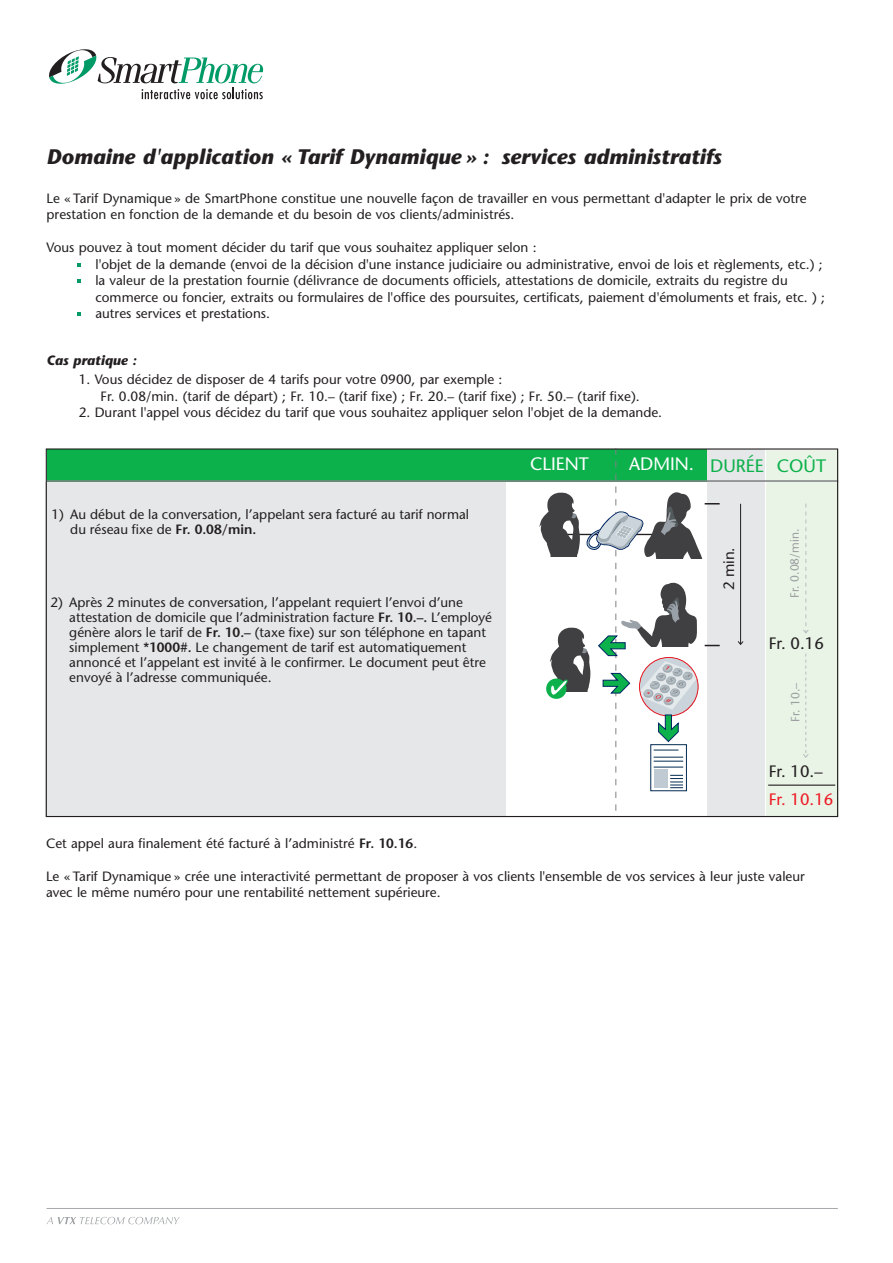
<style>
.page{position:relative;width:893px;height:1263px;background:#fff}
.page>*{position:absolute;margin:0;border:0;box-sizing:border-box;transform-origin:0 0}
.t1{font:italic 700 21px "Stone Sans";color:#231f20}
.t2{font:18px "Stone Sans";color:#fff}
.t3{font:18px "Stone Sans";color:#0cb14b}
.t4{font:16.5px "Stone Sans";color:#231f20}
.t5{font:16.5px "Stone Sans";color:#ed1c24}
.t6{font:15px "Stone Sans";color:#231f20}
.t7{font:13.5px/16.5px "Stone Sans";color:#231f20}
.t8{font:italic 700 13.5px "Stone Sans";color:#231f20}
.t9{font:12px "Stone Sans";color:#9d9fa1}
.s1{font-weight:600}
</style>
<div class="page">
<svg style="left:49px;top:49px;width:214px;height:50px"></svg>
<hr style="left:47px;top:1208px;width:790px;height:1px;background:#a7a9ac">
<svg style="left:46px;top:1217px;width:134px;height:7px"></svg>
<div style="left:766px;top:450px;width:72px;height:366px;background:#e9f4e7"></div>
<div style="left:47px;top:449px;width:660px;height:33px;background:#0cb14b"></div>
<div style="left:45px;top:482px;width:461px;height:334px;background:#e6e7e8"></div>
<div style="left:708px;top:450px;width:57px;height:366px;background:#e6e7e8"></div>
<hr style="left:47px;top:480px;width:791px;height:2px;background:#808284">
<hr style="left:768px;top:785px;width:67px;height:1px;background:#231f20">
<hr style="left:740px;top:504px;width:1px;height:140px;background:#231f20">
<svg style="left:737px;top:640px;width:7px;height:5px"></svg>
<svg style="left:803px;top:504px;width:6px;height:130px"></svg>
<svg style="left:803px;top:654px;width:6px;height:104px"></svg>
<svg style="left:539px;top:450px;width:180px;height:365px"></svg>
<h1 class="t1" style="left:47px;top:148px;width:676px">Domaine d'application « Tarif Dynamique » : services administratifs</h1>
<p class="t7" style="left:47px;top:191px;width:761px">Le « Tarif Dynamique » de SmartPhone constitue une nouvelle façon de travailler en vous permettant d'adapter le prix de votre prestation en fonction de la demande et du besoin de vos clients/administrés.</p>
<p class="t7" style="left:95px;top:241px;width:731px;text-indent:-49px">Vous pouvez à tout moment décider du tarif que vous souhaitez appliquer selon :<br>l'objet de la demande (envoi de la décision d'une instance judiciaire ou administrative, envoi de lois et règlements, etc.) ; la valeur de la prestation fournie (délivrance de documents officiels, attestations de domicile, extraits du registre du commerce ou foncier, extraits ou formulaires de l'office des poursuites, certificats, paiement d'émoluments et frais, etc. ) ; autres services et prestations.</p>
<p class="t8" style="left:47px;top:355px;width:92px">Cas pratique :</p>
<p class="t7" style="left:101px;top:373px;width:540px;text-indent:-22px">1. Vous décidez de disposer de 4 tarifs pour votre 0900, par exemple :<br>Fr. 0.08/min. (tarif de départ) ; Fr. 10.– (tarif fixe) ; Fr. 20.– (tarif fixe) ; Fr. 50.– (tarif fixe).</p>
<p class="t7" style="left:79px;top:406px;width:585px">2. Durant l'appel vous décidez du tarif que vous souhaitez appliquer selon l'objet de la demande.</p>
<p class="t7" style="left:70px;top:509px;width:400px;line-height:15px;text-indent:-19px">1) Au début de la conversation, l’appelant sera facturé au tarif normal du réseau fixe de <span class="s1">Fr. 0.08/min.</span></p>
<p class="t7" style="left:69px;top:597px;width:424px;line-height:15px;text-indent:-19px">2) Après 2 minutes de conversation, l’appelant requiert l’envoi d’une attestation de domicile que l’administration facture <span class="s1">Fr. 10.–.</span> L’employé génère alors le tarif de <span class="s1">Fr. 10.–</span> (taxe fixe) sur son téléphone en tapant simplement <span class="s1">*1000#.</span> Le changement de tarif est automatiquement annoncé et l’appelant est invité à le confirmer. Le document peut être envoyé à l’adresse communiquée.</p>
<h2 class="t2" style="left:530px;top:457px;width:60px">CLIENT</h2>
<h2 class="t2" style="left:629px;top:457px;width:66px">ADMIN.</h2>
<h2 class="t3" style="left:710px;top:459px;width:55px">DURÉE</h2>
<h2 class="t3" style="left:777px;top:458px;width:51px">COÛT</h2>
<p class="t6" style="left:723px;top:590px;width:44px;rotate:-90deg">2 min.</p>
<p class="t9" style="left:789px;top:598px;width:70px;rotate:-90deg">Fr. 0.08/min.</p>
<p class="t4" style="left:768px;top:637px;width:57px">Fr. 0.16</p>
<p class="t9" style="left:790px;top:722px;width:41px;rotate:-90deg">Fr. 10.–</p>
<p class="t4" style="left:768px;top:765px;width:55px">Fr. 10.–</p>
<p class="t5" style="left:768px;top:793px;width:66px">Fr. 10.16</p>
<p class="t7" style="left:46px;top:836px;width:372px">Cet appel aura finalement été facturé à l’administré <span class="s1">Fr. 10.16</span>.</p>
<p class="t7" style="left:46px;top:869px;width:760px">Le « Tarif Dynamique » crée une interactivité permettant de proposer à vos clients l'ensemble de vos services à leur juste valeur avec le même numéro pour une rentabilité nettement supérieure.</p>
</div>
